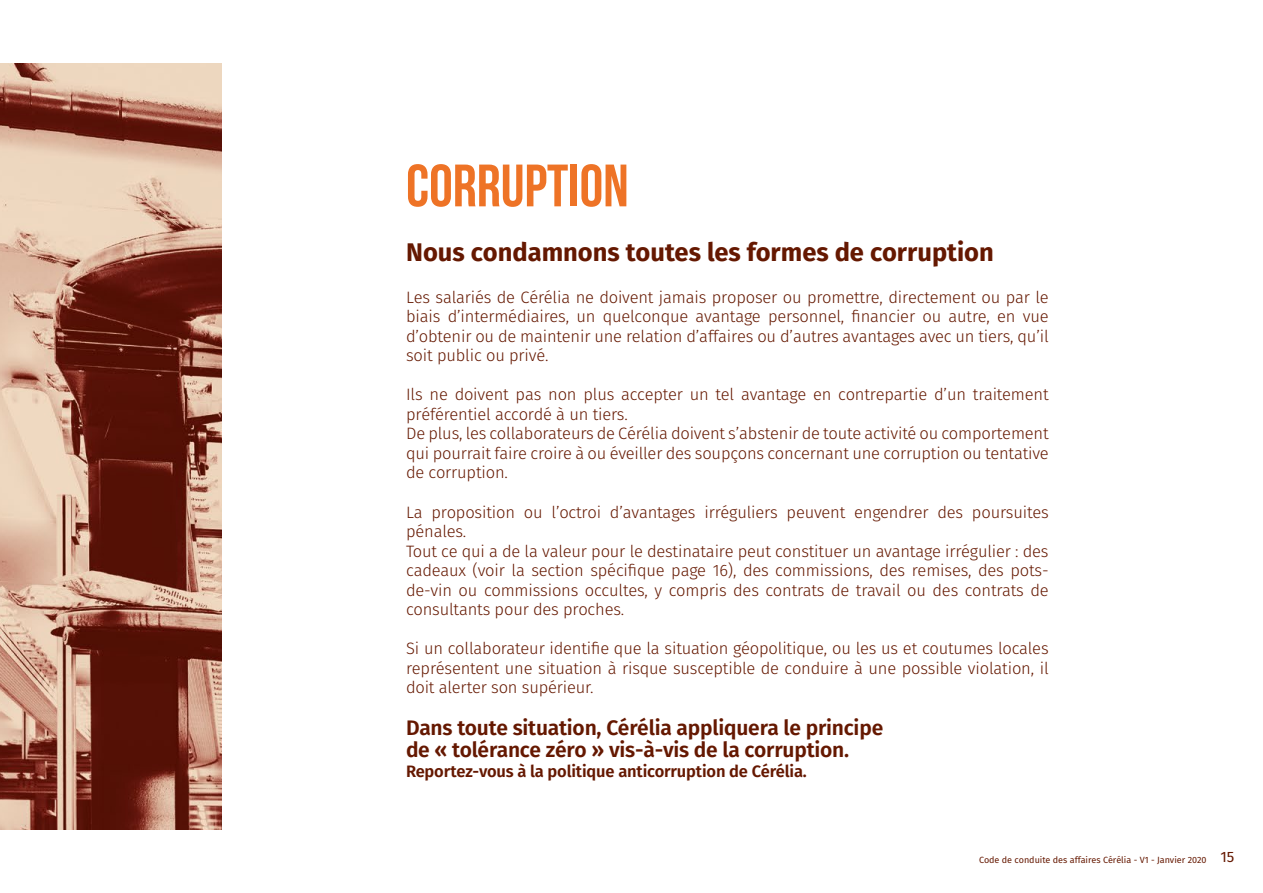
<style>
.page{position:relative;width:1263px;height:893px;background:#fff}
.page>*{position:absolute;margin:0;border:0;box-sizing:border-box;transform-origin:0 0}
.t1{font:59.7px "Bebas Neue";color:#ee7326}
.t2{font:700 25.5px "Fira Sans";color:#651801}
.t3{font:600 21px/22.5px "Fira Sans";letter-spacing:-.01em;color:#651801}
.t4{font:300 16.5px/19.5px "Fira Sans";letter-spacing:-.01em;color:#651801;text-align:justify}
.t5{font:600 16.5px "Fira Sans";letter-spacing:-.01em;color:#651801}
.t6{font:15px "Fira Sans";color:#651801}
.t7{font:9px "Fira Sans";color:#651801}
</style>
<div class="page">
<img style="left:0;top:64px;width:221px;height:765px">
<h1 class="t1" style="left:406px;top:153px;width:224px">CORRUPTION</h1>
<h2 class="t2" style="left:406px;top:234px;width:589px">Nous condamnons toutes les formes de corruption</h2>
<p class="t4" style="left:406px;top:287px;width:644px">Les salariés de Cérélia ne doivent jamais proposer ou promettre, directement ou par le biais d’intermédiaires, un quelconque avantage personnel, financier ou autre, en vue d’obtenir ou de maintenir une relation d’affaires ou d’autres avantages avec un tiers, qu’il soit public ou privé.</p>
<p class="t4" style="left:406px;top:385px;width:644px;text-align:left">Ils ne doivent pas non plus accepter un tel avantage en contrepartie d’un traitement préférentiel accordé à un tiers.<br>De plus, les collaborateurs de Cérélia doivent s’abstenir de toute activité ou comportement qui pourrait faire croire à ou éveiller des soupçons concernant une corruption ou tentative de corruption.</p>
<p class="t4" style="left:406px;top:502px;width:644px;text-align:left">La proposition ou l’octroi d’avantages irréguliers peuvent engendrer des poursuites pénales.<br>Tout ce qui a de la valeur pour le destinataire peut constituer un avantage irrégulier : des cadeaux (voir la section spécifique page 16), des commissions, des remises, des pots&shy;de-vin ou commissions occultes, y compris des contrats de travail ou des contrats de consultants pour des proches.</p>
<p class="t4" style="left:406px;top:638px;width:644px">Si un collaborateur identifie que la situation géopolitique, ou les us et coutumes locales représentent une situation à risque susceptible de conduire à une possible violation, il doit alerter son supérieur.</p>
<p class="t3" style="left:406px;top:716px;width:479px">Dans toute situation, Cérélia appliquera le principe de « tolérance zéro » vis-à-vis de la corruption.</p>
<p class="t5" style="left:406px;top:760px;width:402px">Reportez-vous à la politique anticorruption de Cérélia.</p>
<p class="t7" style="left:979px;top:854px;width:229px">Code de conduite des affaires Cérélia - V1 - Janvier 2020</p>
<p class="t6" style="left:1220px;top:846px;width:16px">15</p>
</div>
